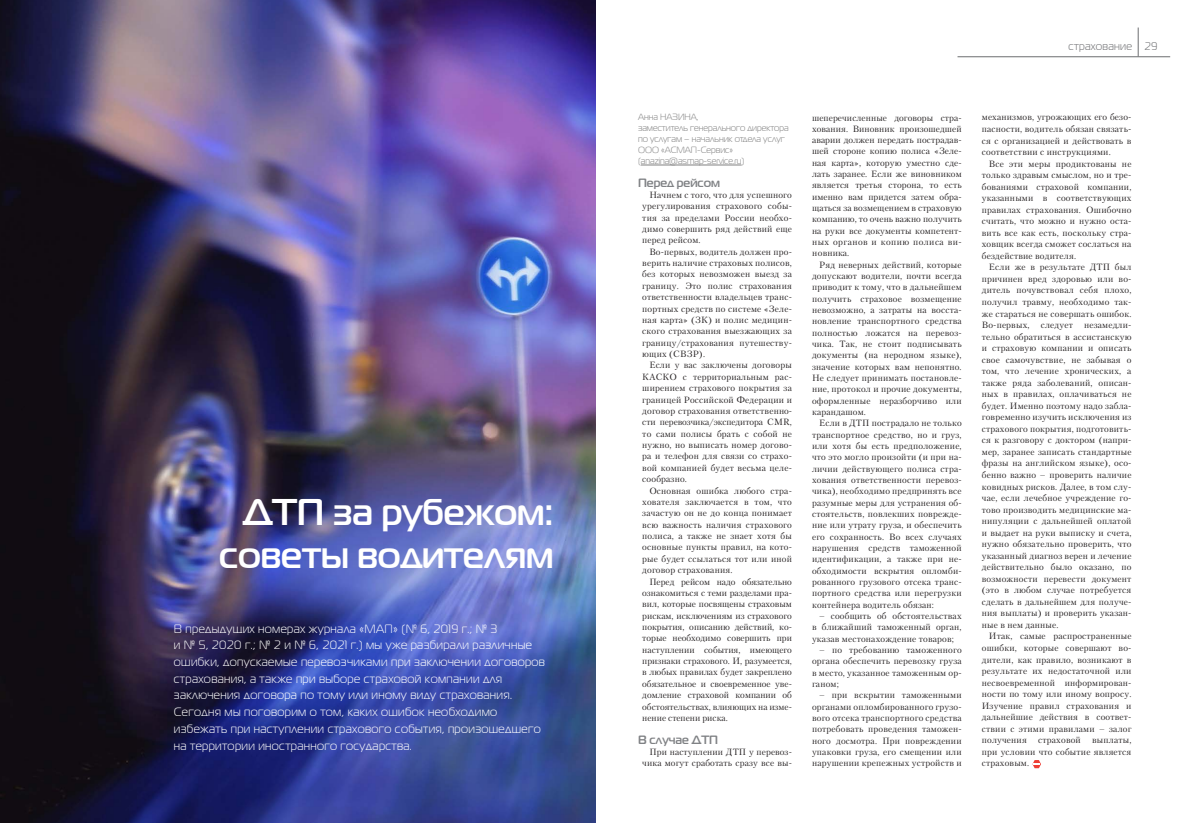
<style>
.page{position:relative;width:1191px;height:823px;background:#fff}
.page>*{position:absolute;margin:0;border:0;box-sizing:border-box;transform-origin:0 0}
.zag1{font:700 37px "Magistral TT";color:#fff}
.vrez{font:12px/16.7px "Magistral TT";letter-spacing:.03em;color:#fff}
.Podzag{font:700 12px "Magistral TT";color:#808285}
.t1{font:11px "Magistral TT";letter-spacing:.025em;color:#6c6d70}
.text{font:9px/11.5px "Petersburg C";letter-spacing:.02em;color:#231f20;text-align:justify}
.aftar{font:9px/11.1px "Magistral TT";color:#808080}
</style>
<div class="page">
<hr style="left:957px;top:56px;width:213px;height:1px;background:#6c6d70">
<svg style="left:1138px;top:27px;width:1px;height:29px"></svg>
<img style="left:0;top:0;width:595px;height:822px">
<hr style="left:641px;top:165px;width:100px;height:1px;background:#808080">
<svg style="left:1032px;top:760px;width:9px;height:7px"></svg>
<p class="zag1" style="left:243px;top:487px;width:312px">ДТП за рубежом:</p>
<p class="zag1" style="left:219px;top:530px;width:336px">советы водителям</p>
<p class="vrez" style="left:174px;top:619px;width:325px">В предыдущих номерах журнала «МАП» (№ 6, 2019 г.; № 3</p>
<p class="vrez" style="left:174px;top:636px;width:372px">и № 5, 2020 г.; № 2 и № 6, 2021 г.) мы уже разбирали различные ошибки, допускаемые перевозчиками при заключении договоров страхования, а также при выборе страховой компании для заключения договора по тому или иному виду страхования.<br>Сегодня мы поговорим о том, каких ошибок необходимо избежать при наступлении страхового события, произошедшего на территории иностранного государства.</p>
<p class="t1" style="left:1068px;top:40px;width:90px">страхование 29</p>
<p class="aftar" style="left:638px;top:111px;width:62px">Анна НАЗИНА,</p>
<p class="aftar" style="left:638px;top:122px;width:152px">заместитель генерального директора по услугам – начальник отдела услуг<br>ООО «АСМАП-Сервис»</p>
<p class="aftar" style="left:638px;top:155px;width:108px">(anazina@asmap-service.ru)</p>
<p class="Podzag" style="left:638px;top:174px;width:83px">Перед рейсом</p>
<p class="text" style="left:642px;top:189px;width:151px;text-indent:7px">Начнем с того, что для успешного урегулирования страхового собы&shy;тия за пределами России необхо&shy;димо совершить ряд действий еще перед рейсом.</p>
<p class="text" style="left:642px;top:246px;width:151px;text-indent:7px">Во-первых, водитель должен про&shy;верить наличие страховых полисов, без которых невозможен выезд за границу. Это полис страхования ответственности владельцев транс&shy;портных средств по системе «Зеле&shy;ная карта» (ЗК) и полис медицин&shy;ского страхования выезжающих за границу/страхования путешеству&shy;ющих (СВЗР).</p>
<p class="text" style="left:642px;top:359px;width:151px;text-indent:7px">Если у вас заключены договоры КАСКО с территориальным рас&shy;ширением страхового покрытия за границей Российской Федерации и договор страхования ответственно&shy;сти перевозчика/экспедитора CMR, то сами полисы брать с собой не нужно, но выписать номер догово&shy;ра и телефон для связи со страхо&shy;вой компанией будет весьма целе&shy;сообразно.</p>
<p class="text" style="left:642px;top:484px;width:151px;text-indent:7px">Основная ошибка любого стра&shy;хователя заключается в том, что зачастую он не до конца понимает всю важность наличия страхового полиса, а также не знает хотя бы основные пункты правил, на кото&shy;рые будет ссылаться тот или иной договор страхования.</p>
<p class="text" style="left:642px;top:575px;width:151px;text-indent:7px">Перед рейсом надо обязательно ознакомиться с теми разделами пра&shy;вил, которые посвящены страховым рискам, исключениям из страхового покрытия, описанию действий, ко&shy;торые необходимо совершить при наступлении события, имеющего признаки страхового. И, разумеется, в любых правилах будет закреплено обязательное и своевременное уве&shy;домление страховой компании об обстоятельствах, влияющих на изме&shy;нение степени риска.</p>
<p class="Podzag" style="left:638px;top:731px;width:82px">В случае ДТП</p>
<p class="text" style="left:642px;top:745px;width:151px;text-align:right">При наступлении ДТП у перевоз&shy;чика могут сработать сразу все вы-</p>
<p class="text" style="left:812px;top:111px;width:151px">шеперечисленные договоры стра&shy;хования. Виновник произошедшей аварии должен передать пострадав&shy;шей стороне копию полиса «Зеле&shy;ная карта», которую уместно сде&shy;лать заранее. Если же виновником является третья сторона, то есть именно вам придется затем обра&shy;щаться за возмещением в страховую компанию, то очень важно получить на руки все документы компетент&shy;ных органов и копию полиса ви&shy;новника.</p>
<p class="text" style="left:812px;top:259px;width:151px;text-indent:7px">Ряд неверных действий, которые допускают водители, почти всегда приводит к тому, что в дальнейшем получить страховое возмещение невозможно, а затраты на восста&shy;новление транспортного средства полностью ложатся на перевоз&shy;чика. Так, не стоит подписывать документы (на неродном языке), значение которых вам непонятно.<br>Не следует принимать постановле&shy;ние, протокол и прочие документы, оформленные неразборчиво или карандашом.</p>
<p class="text" style="left:812px;top:417px;width:151px;text-indent:7px">Если в ДТП пострадало не только транспортное средство, но и груз, или хотя бы есть предположение, что это могло произойти (и при на&shy;личии действующего полиса стра&shy;хования ответственности перевоз&shy;чика), необходимо предпринять все разумные меры для устранения об&shy;стоятельств, повлекших поврежде&shy;ние или утрату груза, и обеспечить его сохранность. Во всех случаях нарушения средств таможенной идентификации, а также при не&shy;обходимости вскрытия опломби&shy;рованного грузового отсека транс&shy;портного средства или перегрузки контейнера водитель обязан:</p>
<p class="text" style="left:812px;top:609px;width:151px;text-indent:7px">– сообщить об обстоятельствах в ближайший таможенный орган, указав местонахождение товаров;</p>
<p class="text" style="left:812px;top:643px;width:151px;text-indent:7px">– по требованию таможенного органа обеспечить перевозку груза в место, указанное таможенным ор&shy;ганом;</p>
<p class="text" style="left:812px;top:689px;width:151px;text-indent:7px">– при вскрытии таможенными органами опломбированного грузо&shy;вого отсека транспортного средства потребовать проведения таможен&shy;ного досмотра. При повреждении упаковки груза, его смещении или нарушении крепежных устройств и</p>
<p class="text" style="left:981px;top:111px;width:151px">механизмов, угрожающих его безо&shy;пасности, водитель обязан связать&shy;ся с организацией и действовать в соответствии с инструкциями.</p>
<p class="text" style="left:981px;top:157px;width:151px;text-indent:7px">Все эти меры продиктованы не только здравым смыслом, но и тре&shy;бованиями страховой компании, указанными в соответствующих правилах страхования. Ошибочно считать, что можно и нужно оста&shy;вить все как есть, поскольку стра&shy;ховщик всегда сможет сослаться на бездействие водителя.</p>
<p class="text" style="left:981px;top:261px;width:151px;text-indent:7px">Если же в результате ДТП был причинен вред здоровью или во&shy;дитель почувствовал себя плохо, получил травму, необходимо так&shy;же стараться не совершать ошибок.<br>Во-первых, следует незамедли&shy;тельно обратиться в ассистанскую и страховую компании и описать свое самочувствие, не забывая о том, что лечение хронических, а также ряда заболеваний, описан&shy;ных в правилах, оплачиваться не будет. Именно поэтому надо забла&shy;говременно изучить исключения из страхового покрытия, подготовить&shy;ся к разговору с доктором (напри&shy;мер, заранее записать стандартные фразы на английском языке), осо&shy;бенно важно – проверить наличие ковидных рисков. Далее, в том слу&shy;чае, если лечебное учреждение го&shy;тово производить медицинские ма&shy;нипуляции с дальнейшей оплатой и выдает на руки выписку и счета, нужно обязательно проверить, что указанный диагноз верен и лечение действительно было оказано, по возможности перевести документ (это в любом случае потребуется сделать в дальнейшем для получе&shy;ния выплаты) и проверить указан&shy;ные в нем данные.</p>
<p class="text" style="left:981px;top:630px;width:151px;text-indent:7px">Итак, самые распространенные ошибки, которые совершают во&shy;дители, как правило, возникают в результате их недостаточной или несвоевременной информирован&shy;ности по тому или иному вопросу.<br>Изучение правил страхования и дальнейшие действия в соответ&shy;ствии с этими правилами – залог получения</p>
<p class="text" style="left:1038px;top:733px;width:44px">страховой</p>
<p class="text" style="left:981px;top:733px;width:151px;text-indent:110px">выплаты, при условии что событие является страховым.</p>
</div>
